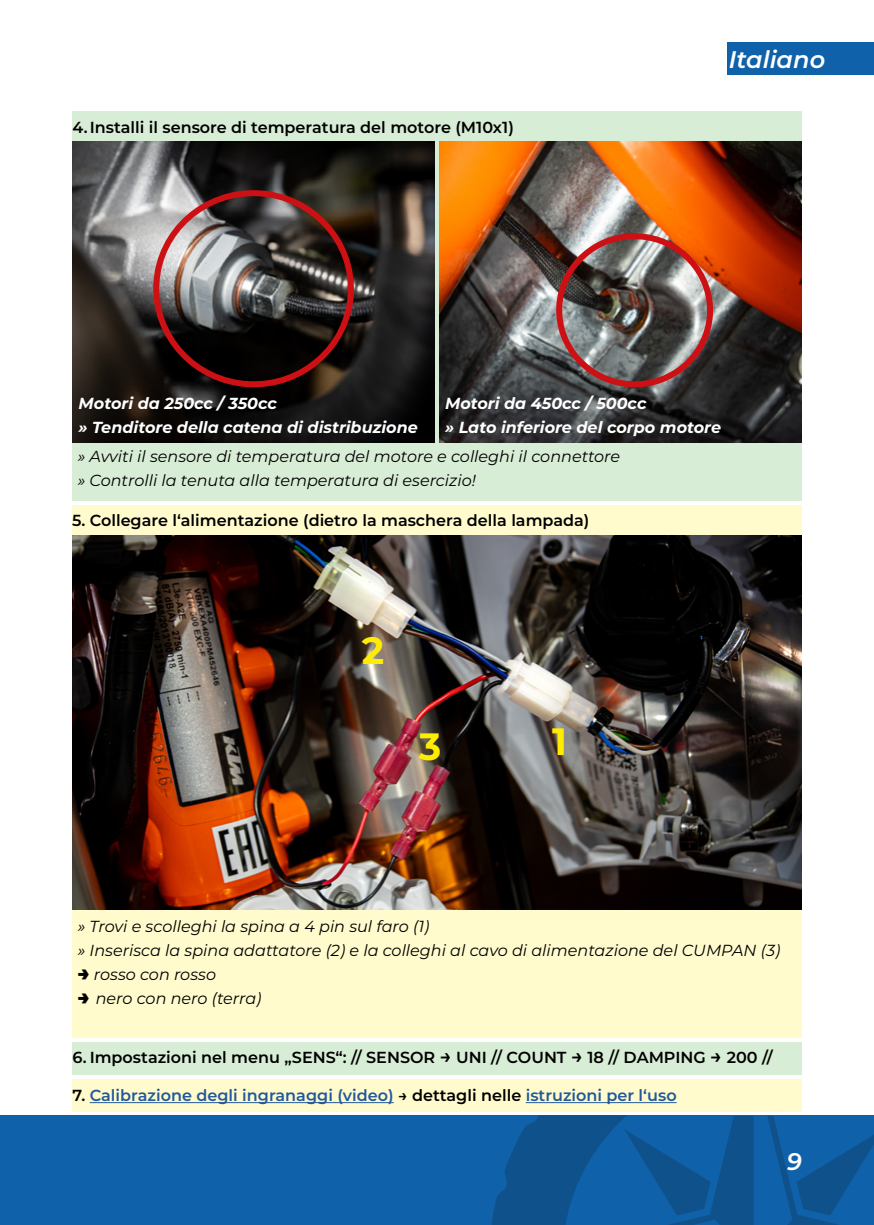
<style>
.page{position:relative;width:874px;height:1225px;background:#fff}
.page>*{position:absolute;margin:0;border:0;box-sizing:border-box;transform-origin:0 0}
.t1{font:700 38px "Montserrat";color:#ffed00}
.t2{font:italic 600 24px "Montserrat";color:#fff}
.t3{font:italic 600 24px "Montserrat";color:#fdfdfd}
.t4{font:italic 16px/24px "Montserrat";color:#000}
.t5{font:600 16px "Montserrat";color:#000}
.t6{font:italic 700 16px/24px "Montserrat";color:#fff}
.t7{font:600 16px "Montserrat";color:#22599b}
.s1{font-weight:900;font-style:normal;font-size:20px}
.s2{font-size:20px}
.s3{color:#000}
</style>
<div class="page">
<div style="left:0;top:1115px;width:873px;height:110px;background:#0f61a9"></div>
<svg style="left:491px;top:1115px;width:382px;height:110px"></svg>
<div style="left:727px;top:43px;width:146px;height:32px;background:#0f61a9"></div>
<div style="left:72px;top:506px;width:729px;height:531px;background:#fffbcd"></div>
<div style="left:72px;top:111px;width:729px;height:389px;background:#d8edd6"></div>
<img style="left:72px;top:535px;width:729px;height:375px">
<div style="left:72px;top:1041px;width:729px;height:33px;background:#d8edd6"></div>
<div style="left:72px;top:1079px;width:729px;height:33px;background:#fffbcd"></div>
<hr style="left:90px;top:1102px;width:303px;height:1px;background:#22599b">
<hr style="left:525px;top:1102px;width:151px;height:1px;background:#22599b">
<img style="left:439px;top:142px;width:361px;height:300px">
<img style="left:550px;top:228px;width:166px;height:165px">
<img style="left:72px;top:142px;width:362px;height:300px">
<svg style="left:147px;top:184px;width:210px;height:209px;background:#544240"></svg>
<p class="t5" style="left:73px;top:115px;width:442px">4.Installi il sensore di temperatura del motore (M10x1)</p>
<h2 class="t2" style="left:728px;top:42px;width:98px">Italiano</h2>
<p class="t6" style="left:79px;top:390px;width:340px">Motori da 250cc / 350cc<br>» Tenditore della catena di distribuzione</p>
<p class="t6" style="left:445px;top:390px;width:277px">Motori da 450cc / 500cc<br>» Lato inferiore del corpo motore</p>
<p class="t4" style="left:78px;top:444px;width:543px">» Avviti il sensore di temperatura del motore e colleghi il connettore » Controlli la tenuta alla temperatura di esercizio!</p>
<p class="t5" style="left:72px;top:509px;width:518px">5. Collegare l‘alimentazione (dietro la maschera della lampada)</p>
<h1 class="t1" style="left:361px;top:623px;width:24px">2</h1>
<h1 class="t1" style="left:418px;top:718px;width:24px">3</h1>
<h1 class="t1" style="left:552px;top:714px;width:16px">1</h1>
<p class="t4" style="left:78px;top:913px;width:703px">» Trovi e scolleghi la spina a 4 pin sul faro (1)<br>» Inserisca la spina adattatore (2) e la colleghi al cavo di alimentazione del CUMPAN (3)</p>
<p class="t4" style="left:78px;top:961px;width:140px"><span class="s1">→</span> rosso con rosso</p>
<p class="t4" style="left:78px;top:985px;width:185px"><span class="s1">→</span> nero con nero (terra)</p>
<p class="t5" style="left:73px;top:1045px;width:701px">6. Impostazioni nel menu „SENS“: // SENSOR <span class="s2">→</span> UNI // COUNT <span class="s2">→</span> 18 // DAMPING <span class="s2">→</span> 200 //</p>
<p class="t7" style="left:73px;top:1084px;width:605px"><span class="s3">7.</span> Calibrazione degli ingranaggi (video) <span class="s3">→ dettagli nelle</span> istruzioni per l‘uso</p>
<h2 class="t3" style="left:786px;top:1144px;width:17px">9</h2>
</div>
